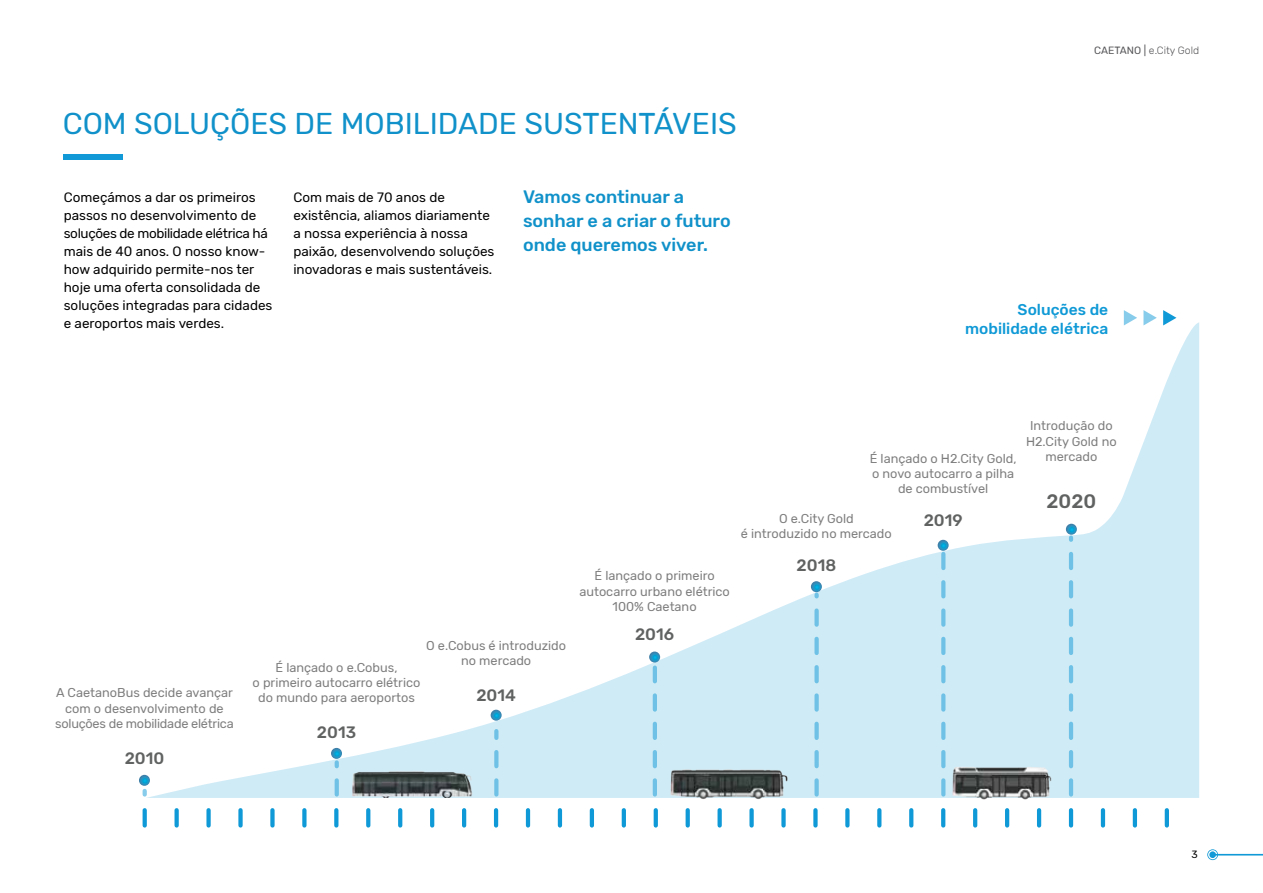
<style>
.page{position:relative;width:1263px;height:893px;background:#fff}
.page>*{position:absolute;margin:0;border:0;box-sizing:border-box;transform-origin:0 0}
.t1{font:30px "Rubik";color:#1091c9}
.t2{font:500 19.35px "Rubik";color:#606161}
.t3{font:500 18px/24px "Rubik";color:#1091c9}
.t4{font:500 16.5px "Rubik";color:#606161}
.t5{font:500 15.6px/18.8px "Rubik";color:#0f99d6;text-align:right}
.t6{font:13.5px/18px "Rubik";color:#000}
.t7{font:12.75px/15.3px "Rubik";color:#7d7d7d;text-align:center}
.t8{font:300 10.5px "Rubik";color:#565659}
.t9{font:10.5px "Rubik";color:#000}
.s1{font-weight:400}
</style>
<div class="page">
<svg style="left:1207px;top:849px;width:56px;height:11px"></svg>
<div style="left:64px;top:154px;width:59px;height:5px;background:#1099d6"></div>
<svg style="left:1124px;top:310px;width:13px;height:12px"></svg>
<svg style="left:146px;top:322px;width:1053px;height:476px"></svg>
<svg style="left:143px;top:810px;width:4px;height:15px"></svg>
<svg style="left:175px;top:810px;width:4px;height:15px"></svg>
<div style="left:206px;top:810px;width:5px;height:15px;background:#0f99d6"></div>
<div style="left:238px;top:810px;width:5px;height:15px;background:#0f99d6"></div>
<div style="left:270px;top:810px;width:5px;height:15px;background:#0f99d6"></div>
<svg style="left:302px;top:810px;width:4px;height:15px"></svg>
<svg style="left:334px;top:810px;width:4px;height:15px"></svg>
<svg style="left:366px;top:810px;width:4px;height:15px"></svg>
<svg style="left:398px;top:810px;width:4px;height:15px"></svg>
<svg style="left:430px;top:810px;width:4px;height:15px"></svg>
<hr style="left:462px;top:810px;width:4px;height:15px;background:#0f99d6">
<hr style="left:494px;top:810px;width:4px;height:15px;background:#0f99d6">
<hr style="left:526px;top:810px;width:4px;height:15px;background:#0f99d6">
<hr style="left:558px;top:810px;width:4px;height:15px;background:#0f99d6">
<hr style="left:590px;top:810px;width:4px;height:15px;background:#0f99d6">
<hr style="left:622px;top:810px;width:4px;height:15px;background:#0f99d6">
<svg style="left:654px;top:810px;width:4px;height:15px"></svg>
<svg style="left:686px;top:810px;width:4px;height:15px"></svg>
<div style="left:717px;top:810px;width:5px;height:15px;background:#0f99d6"></div>
<div style="left:749px;top:810px;width:5px;height:15px;background:#0f99d6"></div>
<div style="left:781px;top:810px;width:5px;height:15px;background:#0f99d6"></div>
<div style="left:813px;top:810px;width:5px;height:15px;background:#0f99d6"></div>
<svg style="left:845px;top:810px;width:4px;height:15px"></svg>
<svg style="left:877px;top:810px;width:4px;height:15px"></svg>
<svg style="left:909px;top:810px;width:4px;height:15px"></svg>
<svg style="left:941px;top:810px;width:4px;height:15px"></svg>
<svg style="left:973px;top:810px;width:4px;height:15px"></svg>
<hr style="left:1005px;top:810px;width:4px;height:15px;background:#0f99d6">
<hr style="left:1037px;top:810px;width:4px;height:15px;background:#0f99d6">
<hr style="left:1069px;top:810px;width:4px;height:15px;background:#0f99d6">
<hr style="left:1101px;top:810px;width:4px;height:15px;background:#0f99d6">
<hr style="left:1133px;top:810px;width:4px;height:15px;background:#0f99d6">
<hr style="left:1165px;top:810px;width:4px;height:15px;background:#0f99d6">
<svg style="left:139px;top:775px;width:11px;height:19px"></svg>
<svg style="left:331px;top:748px;width:11px;height:46px"></svg>
<svg style="left:491px;top:710px;width:11px;height:11px"></svg>
<svg style="left:494px;top:731px;width:4px;height:63px"></svg>
<svg style="left:649px;top:651px;width:11px;height:11px"></svg>
<svg style="left:653px;top:668px;width:4px;height:126px"></svg>
<svg style="left:811px;top:581px;width:11px;height:213px;background:#b3def0"></svg>
<svg style="left:938px;top:540px;width:11px;height:254px;background:#b3def0"></svg>
<svg style="left:1066px;top:524px;width:11px;height:270px;background:#b4dff0"></svg>
<img style="left:668px;top:765px;width:122px;height:34px">
<svg style="left:1163px;top:310px;width:13px;height:15px"></svg>
<svg style="left:1143px;top:310px;width:14px;height:15px"></svg>
<img style="left:949px;top:765px;width:108px;height:35px">
<img style="left:350px;top:766px;width:130px;height:32px">
<h1 class="t1" style="left:63px;top:107px;width:675px">COM SOLUÇÕES DE MOBILIDADE SUSTENTÁVEIS</h1>
<p class="t6" style="left:64px;top:189px;width:210px">Começámos a dar os primeiros passos no desenvolvimento de soluções de mobilidade elétrica há mais de 40 anos. O nosso know&shy;how adquirido permite-nos ter hoje uma oferta consolidada de soluções integradas para cidades e aeroportos mais verdes.</p>
<p class="t6" style="left:293px;top:188px;width:203px">Com mais de 70 anos de existência, aliamos diariamente a nossa experiência à nossa paixão, desenvolvendo soluções inovadoras e mais sustentáveis.</p>
<h3 class="t3" style="left:523px;top:185px;width:209px">Vamos continuar a sonhar e a criar o futuro onde queremos viver.</h3>
<p class="t8" style="left:1094px;top:45px;width:106px"><span class="s1">CAETANO |</span> e.City Gold</p>
<p class="t5" style="left:965px;top:301px;width:145px">Soluções de mobilidade elétrica</p>
<p class="t7" style="left:870px;top:451px;width:148px">É lançado o H2.City Gold, o novo autocarro a pilha de combustível</p>
<p class="t7" style="left:1026px;top:418px;width:92px">Introdução do<br>H2.City Gold no mercado</p>
<h2 class="t2" style="left:1046px;top:490px;width:51px">2020</h2>
<p class="t7" style="left:55px;top:685px;width:180px">A CaetanoBus decide avançar com o desenvolvimento de soluções de mobilidade elétrica</p>
<p class="t4" style="left:125px;top:748px;width:41px">2010</p>
<p class="t7" style="left:426px;top:638px;width:142px">O e.Cobus é introduzido no mercado</p>
<p class="t7" style="left:253px;top:660px;width:169px">É lançado o e.Cobus,<br>o primeiro autocarro elétrico do mundo para aeroportos</p>
<p class="t4" style="left:476px;top:686px;width:41px">2014</p>
<p class="t4" style="left:317px;top:722px;width:41px">2013</p>
<p class="t7" style="left:579px;top:568px;width:152px">É lançado o primeiro autocarro urbano elétrico<br>100% Caetano</p>
<p class="t4" style="left:635px;top:625px;width:41px">2016</p>
<p class="t7" style="left:741px;top:511px;width:152px">O e.City Gold<br>é introduzido no mercado</p>
<p class="t4" style="left:797px;top:555px;width:41px">2018</p>
<p class="t4" style="left:924px;top:510px;width:40px">2019</p>
<p class="t9" style="left:1192px;top:849px;width:8px">3</p>
</div>
